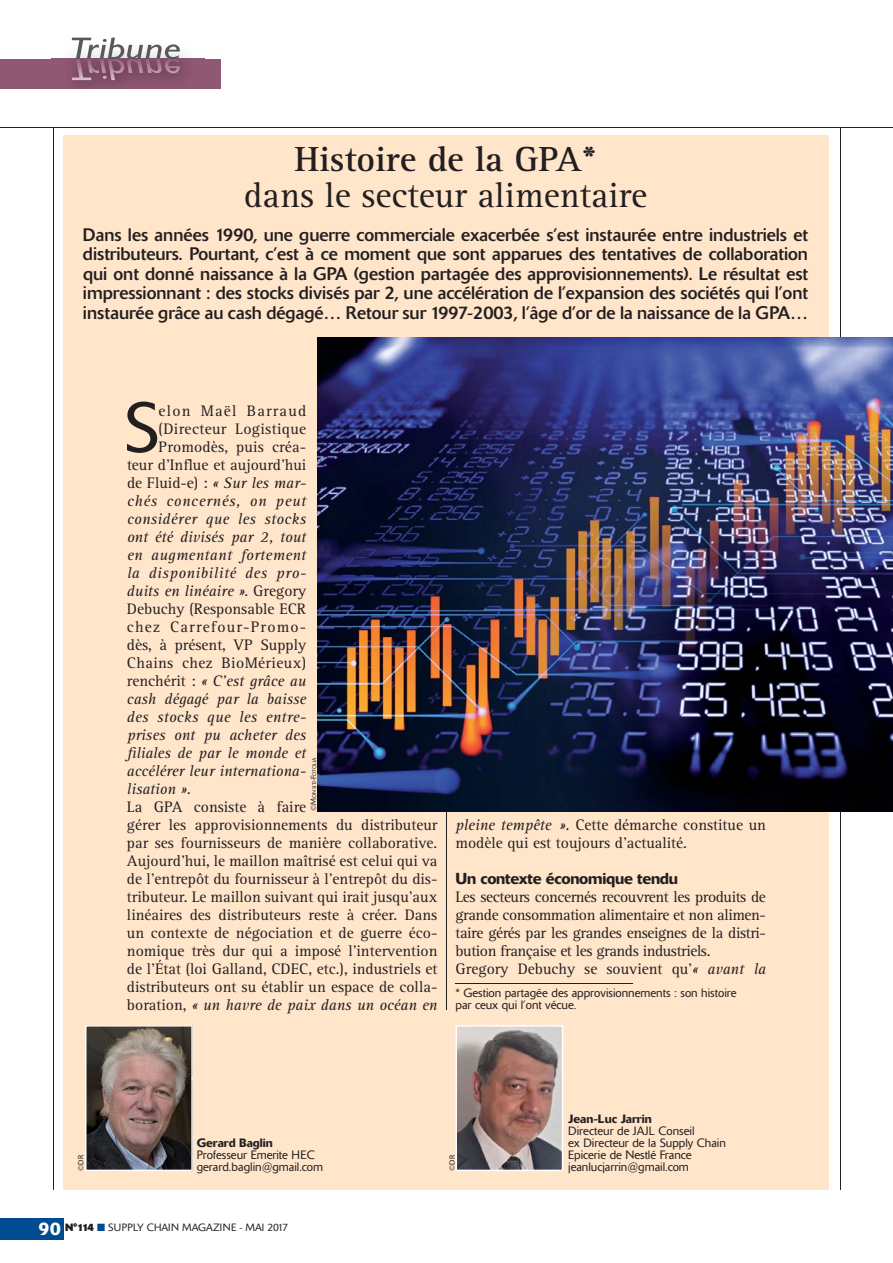
<style>
.page{position:relative;width:893px;height:1263px;background:#fff}
.page>*{position:absolute;margin:0;border:0;box-sizing:border-box;transform-origin:0 0}
.t1{font:300 69.15px "Delta";color:#231f20}
.t2{font:36px "Rotis Serif";color:#231f20}
.t3{font:700 36px "Rotis Serif";color:#231f20}
.t4{font:18px/19.5px "Delta";color:#231f20;text-align:justify}
.t5{font:15.75px/18px "Rotis Serif";color:#231f20}
.t6{font:15.75px/18px "Rotis Serif";letter-spacing:-.025em;color:#231f20}
.t7{font:italic 15.75px "Rotis Serif";color:#231f20}
.t8{font:italic 15.75px "Rotis Serif";letter-spacing:.02em;color:#231f20}
.t9{font:15.75px "Rotis Serif";letter-spacing:.025em;color:#231f20}
.t10{font:15.75px "Rotis Serif";letter-spacing:.075em;color:#231f20}
.t11{font:500 15.75px "Delta";letter-spacing:-.015em;color:#231f20}
.t12{font:italic 15.75px "Rotis Serif";letter-spacing:.035em;color:#231f20}
.t13{font:italic 15.75px "Rotis Serif";letter-spacing:.025em;color:#231f20}
.t14{font:italic 15.75px "Rotis Serif";letter-spacing:.045em;color:#231f20}
.t15{font:300 12px/12px "Delta";color:#231f20}
.t16{font:500 12px "Delta";color:#231f20}
.t17{font:300 10.5px "Delta";color:#231f20}
.t18{font:300 7.5px "Delta";color:#231f20}
.t19{font:300 5.25px "Delta";color:#231f20}
.s1{font-style:italic}
.s2{font-style:normal}
.s3{font-size:7.5px}
.s4{font-weight:500;font-size:18px;color:#fff}
.s5{font-weight:700}
.s6{color:#004a8f}
</style>
<div class="page">
<div style="left:0;top:1218px;width:64px;height:22px;background:#004a8f"></div>
<hr style="left:53px;top:128px;width:1px;height:1062px;background:#231f20">
<hr style="left:840px;top:128px;width:1px;height:1062px;background:#231f20">
<hr style="left:0;top:127px;width:893px;height:1px;background:#231f20">
<div style="left:64px;top:135px;width:765px;height:1055px;background:#ffe5ca"></div>
<div style="left:0;top:59px;width:220px;height:29px;background:#8f5873"></div>
<img style="left:52px;top:39px;width:152px;height:48px">
<svg style="left:72px;top:38px;width:108px;height:42px"></svg>
<hr style="left:446px;top:506px;width:1px;height:504px;background:#231f20">
<img style="left:85px;top:1025px;width:108px;height:146px">
<svg style="left:455px;top:1025px;width:108px;height:146px"></svg>
<hr style="left:455px;top:983px;width:178px;height:1px;background:#231f20">
<img style="left:318px;top:338px;width:575px;height:474px">
<h2 class="t3" style="left:294px;top:146px;width:304px">Histoire de la GPA*</h2>
<h2 class="t2" style="left:244px;top:182px;width:405px">dans le secteur alimentaire</h2>
<p class="t4" style="left:83px;top:226px;width:726px">Dans les années 1990, une guerre commerciale exacerbée s’est instaurée entre industriels et distributeurs. Pourtant, c’est à ce moment que sont apparues des tentatives de collaboration qui ont donné naissance à la GPA (gestion partagée des approvisionnements). Le résultat est impressionnant : des stocks divisés par 2, une accélération de l’expansion des sociétés qui l’ont instaurée grâce au cash dégagé… Retour sur 1997-2003, l’âge d’or de la naissance de la GPA…</p>
<p class="t18" style="left:78px;top:1171px;width:18px;rotate:-90deg">©DR</p>
<h1 class="t1" style="left:124px;top:402px;width:38px">S</h1>
<p class="t10" style="left:159px;top:405px;width:149px">elon Maël Barraud</p>
<p class="t9" style="left:159px;top:423px;width:149px">(Directeur Logistique</p>
<p class="t5" style="left:159px;top:439px;width:149px">Promodès, puis créa-</p>
<p class="t5" style="left:127px;top:457px;width:181px">teur d’Influe et aujourd’hui</p>
<p class="t5" style="left:127px;top:475px;width:181px">de Fluid-e) : <span class="s1">« Sur les mar-</span></p>
<p class="t14" style="left:127px;top:494px;width:181px">chés concernés, on peut</p>
<p class="t8" style="left:127px;top:512px;width:181px">considérer que les stocks</p>
<p class="t7" style="left:127px;top:530px;width:181px">ont été divisés par 2, tout</p>
<p class="t13" style="left:127px;top:548px;width:181px">en augmentant fortement</p>
<p class="t12" style="left:127px;top:566px;width:181px">la disponibilité des pro-</p>
<p class="t7" style="left:127px;top:584px;width:181px">duits en linéaire »<span class="s2">. Gregory</span></p>
<p class="t5" style="left:127px;top:601px;width:181px">Debuchy (Responsable ECR</p>
<p class="t10" style="left:127px;top:621px;width:181px">chez Carrefour-Promo-</p>
<p class="t5" style="left:127px;top:637px;width:181px">dès, à présent, VP Supply</p>
<p class="t9" style="left:127px;top:657px;width:181px">Chains chez BioMérieux)</p>
<p class="t7" style="left:127px;top:674px;width:181px"><span class="s2">renchérit :</span> « C’est grâce au</p>
<p class="t7" style="left:127px;top:692px;width:181px">cash dégagé par la baisse</p>
<p class="t8" style="left:127px;top:710px;width:181px">des stocks que les entre-</p>
<p class="t7" style="left:127px;top:728px;width:181px">prises ont pu acheter des</p>
<p class="t7" style="left:127px;top:746px;width:181px">filiales de par le monde et</p>
<p class="t7" style="left:127px;top:764px;width:181px">accélérer leur internationa-</p>
<p class="t7" style="left:127px;top:782px;width:66px">lisation ».</p>
<p class="t5" style="left:127px;top:799px;width:312px">La GPA consiste à faire<br>gérer les approvisionnements du distributeur par ses fournisseurs de manière collaborative.<br>Aujourd’hui, le maillon maîtrisé est celui qui va de l’entrepôt du fournisseur à l’entrepôt du dis&shy;tributeur. Le maillon suivant qui irait jusqu’aux linéaires des distributeurs reste à créer. Dans un contexte de négociation et de guerre éco&shy;nomique très dur qui a imposé l’intervention de l’État (loi Galland, CDEC, etc.), industriels et distributeurs ont su établir un espace de colla&shy;boration, <span class="s1">« un havre de paix dans un océan en</span></p>
<p class="t19" style="left:312px;top:811px;width:55px;rotate:-90deg"><span class="s3">©M</span>ONSITJ<span class="s3">-F</span>OTOLIA</p>
<p class="t5" style="left:455px;top:817px;width:312px"><span class="s1">pleine tempête ».</span> Cette démarche constitue un modèle qui est toujours d’actualité.</p>
<p class="t11" style="left:455px;top:872px;width:224px">Un contexte économique tendu</p>
<p class="t6" style="left:455px;top:889px;width:312px">Les secteurs concernés recouvrent les produits de grande consommation alimentaire et non alimen&shy;taire gérés par les grandes enseignes de la distri&shy;bution française et les grands industriels.<br>Gregory Debuchy se souvient qu’<span class="s1">« avant la</span></p>
<p class="t15" style="left:455px;top:988px;width:283px">* Gestion partagée des approvisionnements : son histoire par ceux qui l’ont vécue.</p>
<p class="t16" style="left:197px;top:1139px;width:78px">Gerard Baglin</p>
<p class="t15" style="left:197px;top:1150px;width:128px">Professeur Emerite HEC gerard.baglin@gmail.com</p>
<p class="t18" style="left:450px;top:1171px;width:18px;rotate:-90deg">©DR</p>
<p class="t16" style="left:568px;top:1114px;width:85px">Jean-Luc Jarrin</p>
<p class="t15" style="left:568px;top:1125px;width:159px">Directeur de JAJL Conseil<br>ex Directeur de la Supply Chain<br>Epicerie de Nestlé France jeanlucjarrin@gmail.com</p>
<p class="t17" style="left:39px;top:1224px;width:251px"><span class="s4">90</span> <span class="s5">N°114</span> <span class="s6">■</span> SUPPLY CHAIN MAGAZINE - MAI 2017</p>
</div>
